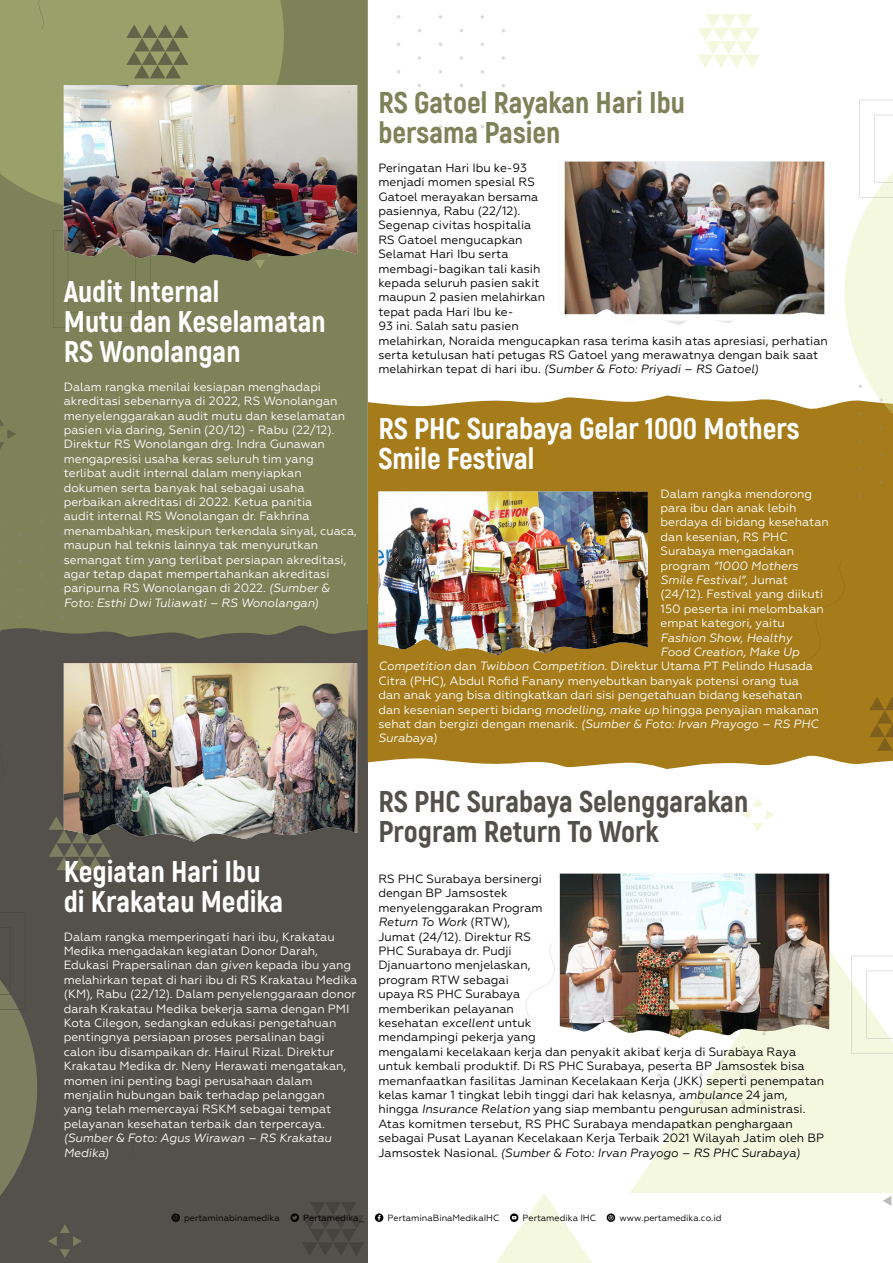
<style>
.page{position:relative;width:893px;height:1263px;background:#fff}
.page>*{position:absolute;margin:0;border:0;box-sizing:border-box;transform-origin:0 0}
.t1{font:800 30px/30px "Akrobat";color:#fff}
.t2{font:800 30px/30px "Akrobat";color:#54514c}
.t3{font:800 30px/30px "Akrobat";color:#7d8259}
.t4{font:12px/14.4px "Geometria";color:#fff}
.t5{font:12px/14.4px "Geometria";color:#000}
.t6{font:italic 12px/14.4px "Geometria";color:#fff}
.t7{font:9px "Geometria";color:#000}
.s1{font-style:italic}
.s2{font-style:normal}
</style>
<div class="page">
<div style="left:0;top:604px;width:368px;height:659px;background:#54514c"></div>
<div style="left:368px;top:395px;width:525px;height:374px;background:#a67c1a"></div>
<div style="left:0;top:0;width:368px;height:639px;background:#7d8259"></div>
<div style="left:0;top:0;width:284px;height:211px;background:#99a069"></div>
<svg style="left:126px;top:24px;width:63px;height:54px"></svg>
<svg style="left:49px;top:816px;width:62px;height:54px"></svg>
<svg style="left:698px;top:14px;width:62px;height:54px"></svg>
<svg style="left:869px;top:697px;width:24px;height:54px"></svg>
<svg style="left:630px;top:927px;width:263px;height:266px;fill:#f4f8de"></svg>
<svg style="left:397px;top:15px;width:3px;height:4px"></svg>
<svg style="left:418px;top:56px;width:3px;height:4px"></svg>
<svg style="left:418px;top:111px;width:3px;height:4px"></svg>
<svg style="left:439px;top:15px;width:3px;height:4px"></svg>
<svg style="left:460px;top:111px;width:3px;height:4px"></svg>
<svg style="left:501px;top:56px;width:4px;height:4px"></svg>
<svg style="left:501px;top:111px;width:4px;height:4px"></svg>
<svg style="left:18px;top:533px;width:4px;height:3px"></svg>
<svg style="left:18px;top:560px;width:4px;height:4px"></svg>
<svg style="left:18px;top:587px;width:4px;height:4px"></svg>
<svg style="left:18px;top:615px;width:4px;height:4px"></svg>
<svg style="left:40px;top:546px;width:3px;height:4px"></svg>
<svg style="left:40px;top:601px;width:3px;height:4px"></svg>
<svg style="left:60px;top:533px;width:4px;height:3px"></svg>
<svg style="left:60px;top:560px;width:4px;height:4px"></svg>
<svg style="left:60px;top:587px;width:4px;height:4px"></svg>
<svg style="left:60px;top:615px;width:4px;height:4px"></svg>
<svg style="left:657px;top:1101px;width:4px;height:3px"></svg>
<svg style="left:699px;top:1101px;width:4px;height:3px"></svg>
<svg style="left:741px;top:1101px;width:4px;height:3px"></svg>
<svg style="left:858px;top:494px;width:4px;height:4px"></svg>
<svg style="left:879px;top:481px;width:4px;height:3px"></svg>
<div style="left:53px;top:230px;width:97px;height:98px;background:#7d8259"></div>
<svg style="left:852px;top:956px;width:41px;height:97px"></svg>
<svg style="left:0;top:980px;width:37px;height:216px"></svg>
<svg style="left:844px;top:100px;width:49px;height:371px"></svg>
<div style="left:149px;top:409px;width:55px;height:144px;background:#7d8259"></div>
<div style="left:37px;top:0;width:55px;height:29px;background:#99a069"></div>
<div style="left:790px;top:560px;width:56px;height:144px;background:#a67c1a"></div>
<svg style="left:243px;top:264px;width:34px;height:5px"></svg>
<svg style="left:741px;top:798px;width:34px;height:33px"></svg>
<svg style="left:48px;top:1225px;width:34px;height:33px"></svg>
<svg style="left:883px;top:1196px;width:8px;height:10px"></svg>
<svg style="left:0;top:417px;width:16px;height:34px"></svg>
<img style="left:64px;top:85px;width:293px;height:179px">
<img style="left:64px;top:663px;width:293px;height:179px">
<img style="left:564px;top:162px;width:261px;height:153px">
<svg style="left:502px;top:874px;width:327px;height:216px"></svg>
<img style="left:560px;top:874px;width:269px;height:163px">
<img style="left:378px;top:491px;width:270px;height:164px">
<svg style="left:171px;top:1213px;width:9px;height:9px"></svg>
<svg style="left:375px;top:1213px;width:8px;height:9px"></svg>
<svg style="left:496px;top:1193px;width:120px;height:70px"></svg>
<svg style="left:290px;top:1202px;width:73px;height:53px"></svg>
<h1 class="t1" style="left:64px;top:276px;width:263px">Audit Internal<br>Mutu dan Keselamatan<br>RS Wonolangan</h1>
<p class="t4" style="left:64px;top:379px;width:295px">Dalam rangka menilai kesiapan menghadapi akreditasi sebenarnya di 2022, RS Wonolangan menyelenggarakan audit mutu dan keselamatan pasien via daring, Senin (20/12) - Rabu (22/12).<br>Direktur RS Wonolangan drg. Indra Gunawan mengapresisi usaha keras seluruh tim yang terlibat audit internal dalam menyiapkan dokumen serta banyak hal sebagai usaha perbaikan akreditasi di 2022. Ketua panitia<br>audit internal RS Wonolangan dr. Fakhrina menambahkan, meskipun terkendala sinyal, cuaca, maupun hal teknis lainnya tak menyurutkan semangat tim yang terlibat persiapan akreditasi, agar tetap dapat mempertahankan akreditasi paripurna RS Wonolangan di 2022. <span class="s1">(Sumber &amp; Foto: Esthi Dwi Tuliawati – RS Wonolangan)</span></p>
<h1 class="t1" style="left:64px;top:856px;width:221px">Kegiatan Hari Ibu di Krakatau Medika</h1>
<p class="t4" style="left:64px;top:929px;width:295px">Dalam rangka memperingati hari ibu, Krakatau Medika mengadakan kegiatan Donor Darah, Edukasi Prapersalinan dan <span class="s1">given</span> kepada ibu yang melahirkan tepat di hari ibu di RS Krakatau Medika (KM), Rabu (22/12). Dalam penyelenggaraan donor darah Krakatau Medika bekerja sama dengan PMI Kota Cilegon, sedangkan edukasi pengetahuan pentingnya persiapan proses persalinan bagi calon ibu disampaikan dr. Hairul Rizal. Direktur Krakatau Medika dr. Neny Herawati mengatakan, momen ini penting bagi perusahaan dalam menjalin hubungan baik terhadap pelanggan<br>yang telah memercayai RSKM sebagai tempat pelayanan kesehatan terbaik dan terpercaya.</p>
<p class="t6" style="left:64px;top:1131px;width:269px">(Sumber &amp; Foto: Agus Wirawan – RS Krakatau<br>Medika)</p>
<h1 class="t3" style="left:378px;top:87px;width:308px">RS Gatoel Rayakan Hari Ibu bersama Pasien</h1>
<p class="t5" style="left:378px;top:160px;width:451px">Peringatan Hari Ibu ke-93<br>menjadi momen spesial RS<br>Gatoel merayakan bersama<br>pasiennya, Rabu (22/12).<br>Segenap civitas hospitalia<br>RS Gatoel mengucapkan<br>Selamat Hari Ibu serta<br>membagi-bagikan tali kasih<br>kepada seluruh pasien sakit<br>maupun 2 pasien melahirkan<br>tepat pada Hari Ibu ke-<br>93 ini. Salah satu pasien<br>melahirkan, Noraida mengucapkan rasa terima kasih atas apresiasi, perhatian serta ketulusan hati petugas RS Gatoel yang merawatnya dengan baik saat melahirkan tepat di hari ibu. <span class="s1">(Sumber &amp; Foto: Priyadi – RS Gatoel)</span></p>
<h1 class="t1" style="left:378px;top:413px;width:422px">RS PHC Surabaya Gelar 1000 Mothers<br>Smile Festival</h1>
<p class="t4" style="left:661px;top:486px;width:170px">Dalam rangka mendorong para ibu dan anak lebih berdaya di bidang kesehatan dan kesenian, RS PHC<br>Surabaya mengadakan program <span class="s1">“1000 Mothers<br>Smile Festival”</span>, Jumat (24/12). Festival yang diikuti<br>150 peserta ini melombakan empat kategori, yaitu</p>
<p class="t6" style="left:661px;top:630px;width:133px">Fashion Show, Healthy</p>
<p class="t6" style="left:661px;top:645px;width:140px">Food Creation, Make Up</p>
<p class="t4" style="left:378px;top:659px;width:436px"><span class="s1">Competition</span> dan <span class="s1">Twibbon Competition</span>. Direktur Utama PT Pelindo Husada</p>
<p class="t4" style="left:378px;top:673px;width:422px">Citra (PHC), Abdul Rofid Fanany menyebutkan banyak potensi orang tua</p>
<p class="t4" style="left:378px;top:688px;width:426px">dan anak yang bisa ditingkatkan dari sisi pengetahuan bidang kesehatan</p>
<p class="t4" style="left:378px;top:702px;width:442px">dan kesenian seperti bidang <span class="s1">modelling, make up</span> hingga penyajian makanan</p>
<p class="t6" style="left:378px;top:717px;width:441px"><span class="s2">sehat dan bergizi dengan menarik.</span> (Sumber &amp; Foto: Irvan Prayogo – RS PHC</p>
<p class="t6" style="left:378px;top:731px;width:60px">Surabaya)</p>
<h1 class="t2" style="left:378px;top:786px;width:371px">RS PHC Surabaya Selenggarakan<br>Program Return To Work</h1>
<p class="t5" style="left:378px;top:872px;width:447px">RS PHC Surabaya bersinergi<br>dengan BP Jamsostek<br>menyelenggarakan Program<br><span class="s1">Return To Work</span> (RTW),<br>Jumat (24/12). Direktur RS<br>PHC Surabaya dr. Pudji<br>Djanuartono menjelaskan,<br>program RTW sebagai<br>upaya RS PHC Surabaya<br>memberikan pelayanan<br>kesehatan <span class="s1">excellent</span> untuk<br>mendampingi pekerja yang<br>mengalami kecelakaan kerja dan penyakit akibat kerja di Surabaya Raya untuk kembali produktif. Di RS PHC Surabaya, peserta BP Jamsostek bisa memanfaatkan fasilitas Jaminan Kecelakaan Kerja (JKK) seperti penempatan kelas kamar 1 tingkat lebih tinggi dari hak kelasnya, <span class="s1">ambulance</span> 24 jam, hingga <span class="s1">Insurance Relation</span> yang siap membantu pengurusan administrasi.<br>Atas komitmen tersebut, RS PHC Surabaya mendapatkan penghargaan sebagai Pusat Layanan Kecelakaan Kerja Terbaik 2021 Wilayah Jatim oleh BP Jamsostek Nasional. <span class="s1">(Sumber &amp; Foto: Irvan Prayogo – RS PHC Surabaya)</span></p>
<p class="t7" style="left:184px;top:1213px;width:97px">pertaminabinamedika</p>
<p class="t7" style="left:303px;top:1213px;width:62px">Pertamedika_</p>
<p class="t7" style="left:388px;top:1213px;width:113px">PertaminaBinaMedikaIHC</p>
<p class="t7" style="left:523px;top:1213px;width:75px">Pertamedika IHC</p>
<p class="t7" style="left:619px;top:1213px;width:104px">www.pertamedika.co.id</p>
</div>
